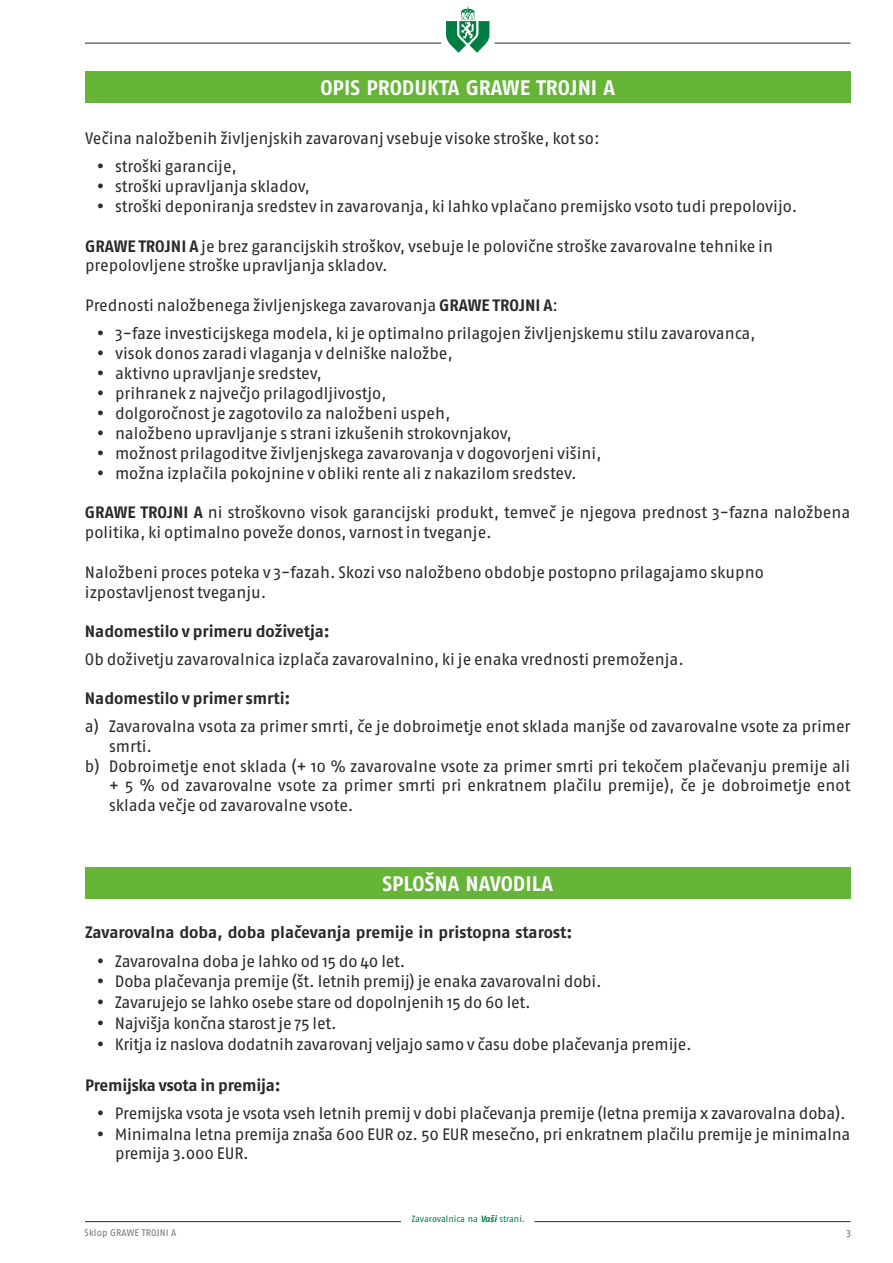
<style>
.page{position:relative;width:893px;height:1263px;background:#fff}
.page>*{position:absolute;margin:0;border:0;box-sizing:border-box;transform-origin:0 0}
.t1{font:700 21px "Fago Pro";color:#fff}
.t2{font:16.5px/20px "Fago Pro";letter-spacing:-.005em;color:#2b2929}
.t3{font:700 16.5px "Fago Pro";color:#2b2929}
.t4{font:16.5px "Swiss";color:#2b2929}
.t5{font:10.5px "Fago Pro";color:#737370}
.t6{font:9.45px "Fago Pro";letter-spacing:.01em;color:#737370}
.t7{font:9px "Fago Pro";letter-spacing:-.005em;color:#007d42}
.s1{font-family:"Swiss";font-weight:700}
.s2{font-weight:700}
.s3{font-family:"Swiss"}
</style>
<div class="page">
<div style="left:85px;top:71px;width:765px;height:32px;background:#66b538"></div>
<div style="left:85px;top:867px;width:765px;height:31px;background:#66b538"></div>
<hr style="left:85px;top:43px;width:356px;height:1px;background:#2b2929">
<hr style="left:494px;top:43px;width:356px;height:1px;background:#2b2929">
<hr style="left:85px;top:1221px;width:316px;height:1px;background:#2b2929">
<hr style="left:534px;top:1221px;width:316px;height:1px;background:#2b2929">
<svg style="left:446px;top:6px;width:43px;height:47px"></svg>
<p class="t1" style="left:320px;top:78px;width:296px">OPIS PRODUKTA GRAWE TROJNI A</p>
<p class="t2" style="left:96px;top:125px;width:505px;line-height:28px;text-indent:-11px">Večina naložbenih življenjskih zavarovanj vsebuje visoke stroške, kot so: <span class="s1">·</span> stroški garancije,</p>
<p class="t2" style="left:96px;top:177px;width:703px"><span class="s1">·</span> stroški upravljanja skladov,<br><span class="s1">·</span> stroški deponiranja sredstev in zavarovanja, ki lahko vplačano premijsko vsoto tudi prepolovijo.</p>
<p class="t2" style="left:85px;top:237px;width:689px"><span class="s2">GRAWE TROJNI A</span> je brez garancijskih stroškov, vsebuje le polovične stroške zavarovalne tehnike in prepolovljene stroške upravljanja skladov.</p>
<p class="t2" style="left:96px;top:292px;width:661px;line-height:27.9px;text-indent:-11px">Prednosti naložbenega življenjskega zavarovanja <span class="s2">GRAWE TROJNI A</span>:<br><span class="s3">·</span> 3-faze investicijskega modela, ki je optimalno prilagojen življenjskemu stilu zavarovanca,</p>
<p class="t2" style="left:96px;top:344px;width:507px"><span class="s3">·</span> visok donos zaradi vlaganja v delniške naložbe,<br><span class="s3">·</span> aktivno upravljanje sredstev,<br><span class="s3">·</span> prihranek z največjo prilagodljivostjo,<br><span class="s3">·</span> dolgoročnostje zagotovilo za naložbeni uspeh,<br><span class="s3">·</span> naložbeno upravljanje s strani izkušenih strokovnjakov,<br><span class="s3">·</span> možnost prilagoditve življenjskega zavarovanja v dogovorjeni višini, <span class="s3">·</span> možna izplačila pokojnine v obliki rente ali z nakazilom sredstev.</p>
<p class="t2" style="left:85px;top:504px;width:767px"><span class="s2">GRAWE TROJNI A</span> ni stroškovno visok garancijski produkt, temveč je njegova prednost 3-fazna naložbena politika, ki optimalno poveže donos, varnost in tveganje.</p>
<p class="t2" style="left:85px;top:563px;width:680px">Naložbeni proces poteka v 3-fazah. Skozi vso naložbeno obdobje postopno prilagajamo skupno izpostavljenost tveganju.</p>
<p class="t3" style="left:85px;top:624px;width:246px">Nadomestilo v primeru doživetja:</p>
<p class="t2" style="left:85px;top:650px;width:600px">Ob doživetju zavarovalnica izplača zavarovalnino, ki je enaka vrednosti premoženja.</p>
<p class="t3" style="left:85px;top:691px;width:207px">Nadomestilo v primer smrti:</p>
<p class="t2" style="left:85px;top:717px;width:767px">a) Zavarovalna vsota za primer smrti, če je dobroimetje enot sklada manjše od zavarovalne vsote za primer</p>
<p class="t2" style="left:109px;top:737px;width:45px">smrti.</p>
<p class="t2" style="left:85px;top:757px;width:767px">b) Dobroimetje enot sklada (+ 10 % zavarovalne vsote za primer smrti pri tekočem plačevanju premije ali</p>
<p class="t2" style="left:109px;top:777px;width:743px">+ 5 % od zavarovalne vsote za primer smrti pri enkratnem plačilu premije), če je dobroimetje enot</p>
<p class="t2" style="left:109px;top:796px;width:246px">sklada večje od zavarovalne vsote.</p>
<p class="t1" style="left:383px;top:874px;width:172px">SPLOŠNA NAVODILA</p>
<p class="t3" style="left:85px;top:925px;width:489px">Zavarovalna doba, doba plačevanja premije in pristopna starost:</p>
<p class="t2" style="left:96px;top:951px;width:507px;line-height:20.9px"><span class="s3">·</span> Zavarovalna doba je lahko od 15 do 40 let.<br><span class="s3">·</span> Doba plačevanja premije (št. letnih premij) je enaka zavarovalni dobi. <span class="s3">·</span> Zavarujejo se lahko osebe stare od dopolnjenih 15 do 60 let.<br><span class="s3">·</span> Najvišja končna starost je 75 let.</p>
<p class="t4" style="left:96px;top:1037px;width:11px">·</p>
<p class="t2" style="left:96px;top:1072px;width:751px;line-height:27.9px;text-indent:-11px"><span class="s2">Premijska vsota in premija:<br></span><span class="s3">·</span> Premijska vsota je vsota vseh letnih premij v dobi plačevanja premije (letna premija x zavarovalna doba).</p>
<p class="t2" style="left:115px;top:1125px;width:737px;text-indent:-19px"><span class="s3">·</span> Minimalna letna premija znaša 600 EUR oz. 50 EUR mesečno, pri enkratnem plačilu premije je minimalna premija 3.000 EUR.</p>
<p class="t2" style="left:115px;top:1035px;width:579px">Kritja iz naslova dodatnih zavarovanj veljajo samo v času dobe plačevanja premije.</p>
<p class="t6" style="left:85px;top:1228px;width:93px">Sklop GRAWE TROJNI A</p>
<p class="t7" style="left:411px;top:1215px;width:115px">Zavarovalnica na <span class="s2">Vaši</span> strani.</p>
<p class="t5" style="left:846px;top:1228px;width:6px">3</p>
</div>
